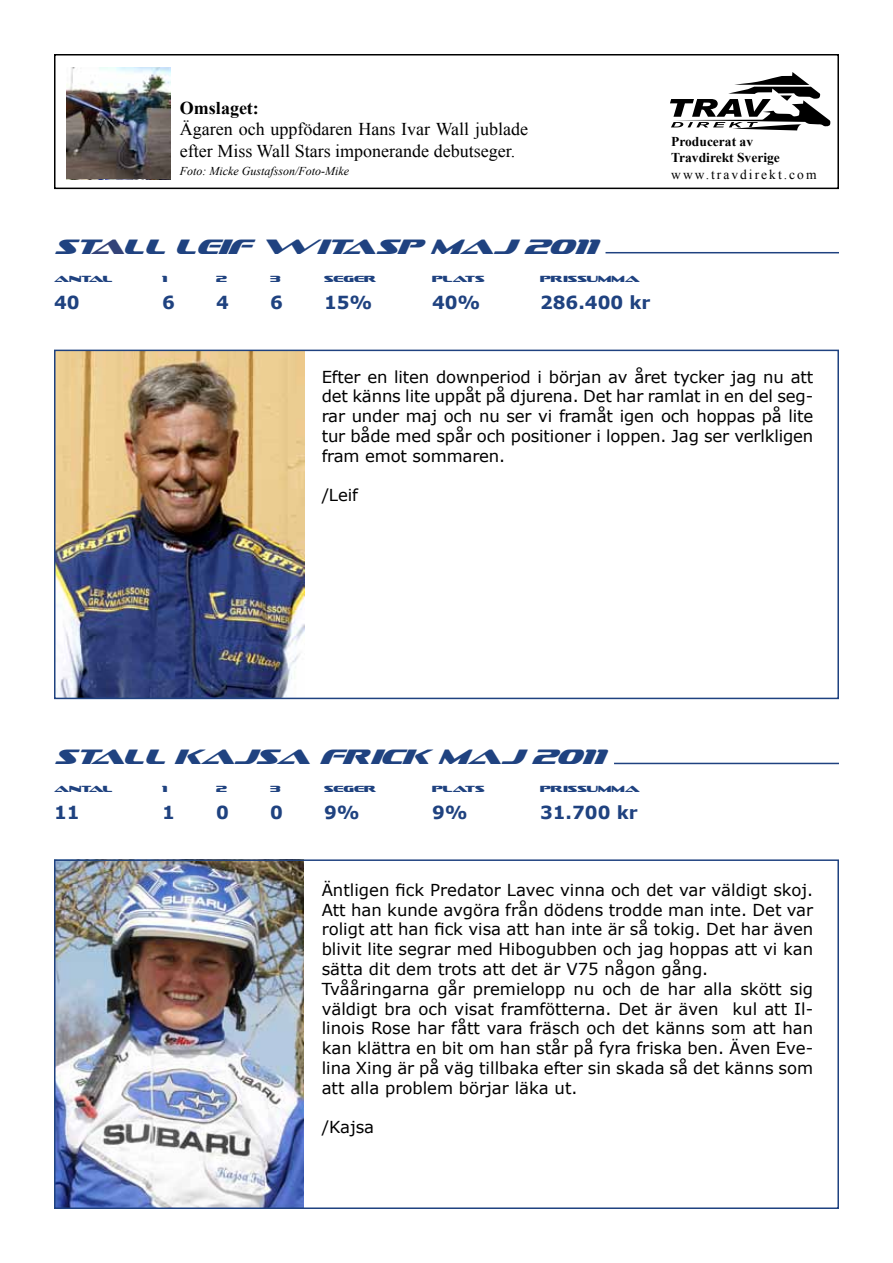
<style>
.page{position:relative;width:893px;height:1263px;background:#fff}
.page>*{position:absolute;margin:0;border:0;box-sizing:border-box;transform-origin:0 0}
.t1{font:italic 21px "Sofachrome";color:#1f4280}
.t2{font:18px/21.6px "Times New Roman";color:#000}
.t3{font:700 18px "Verdana";color:#1f4280}
.t4{font:700 18px "Times New Roman";color:#000}
.t5{font:16.5px/19.8px "Verdana";color:#000;text-align:justify}
.t6{font:700 13.5px/16.2px "Times New Roman";color:#000}
.t7{font:13.5px "Times New Roman";letter-spacing:.15em;color:#000}
.t8{font:italic 12px "Times New Roman";color:#000}
.t9{font:9px "Sofachrome";color:#1f4280}
.s1{color:#334278}
</style>
<div class="page">
<img style="left:57px;top:862px;width:247px;height:344px">
<img style="left:57px;top:353px;width:247px;height:343px">
<div style="left:54px;top:54px;width:785px;height:135px;border:2px solid #000"></div>
<hr style="left:605px;top:252px;width:234px;height:1px;background:#1f4280">
<div style="left:54px;top:350px;width:785px;height:349px;border:2px solid #1f4280"></div>
<div style="left:54px;top:859px;width:785px;height:350px;border:2px solid #1f4280"></div>
<hr style="left:614px;top:763px;width:225px;height:1px;background:#1f4280">
<svg style="left:670px;top:72px;width:160px;height:58px"></svg>
<img style="left:66px;top:68px;width:104px;height:111px">
<p class="t4" style="left:180px;top:95px;width:80px">Omslaget:</p>
<p class="t2" style="left:180px;top:118px;width:350px">Ägaren och uppfödaren Hans Ivar Wall jublade efter Miss Wall Stars imponerande debutseger.</p>
<p class="t8" style="left:180px;top:163px;width:171px">Foto: Micke Gustafsson/Foto-Mike</p>
<p class="t6" style="left:671px;top:133px;width:110px">Producerat av<br>Travdirekt Sverige</p>
<p class="t7" style="left:671px;top:165px;width:147px">www.travdirekt.com</p>
<p class="t1" style="left:54px;top:236px;width:543px">ST<span class="s1">A</span>LL LEIF WITASP MAJ 2011</p>
<p class="t9" style="left:54px;top:275px;width:60px">ANTAL</p>
<p class="t9" style="left:162px;top:275px;width:7px">1</p>
<p class="t9" style="left:216px;top:275px;width:12px">2</p>
<p class="t9" style="left:270px;top:275px;width:12px">3</p>
<p class="t9" style="left:324px;top:275px;width:53px">SEGER</p>
<p class="t9" style="left:432px;top:275px;width:54px">PLATS</p>
<p class="t9" style="left:540px;top:275px;width:101px">PRISSUMMA</p>
<p class="t3" style="left:54px;top:290px;width:27px">40</p>
<p class="t3" style="left:162px;top:290px;width:14px">6</p>
<p class="t3" style="left:216px;top:290px;width:14px">4</p>
<p class="t3" style="left:270px;top:290px;width:14px">6</p>
<p class="t3" style="left:324px;top:290px;width:50px">15%</p>
<p class="t3" style="left:432px;top:290px;width:50px">40%</p>
<p class="t3" style="left:540px;top:290px;width:112px">286.400 kr</p>
<p class="t5" style="left:322px;top:366px;width:493px">Efter en liten downperiod i början av året tycker jag nu att det känns lite uppåt på djurena. Det har ramlat in en del seg&shy;rar under maj och nu ser vi framåt igen och hoppas på lite tur både med spår och positioner i loppen. Jag ser verlkligen fram emot sommaren.</p>
<p class="t5" style="left:322px;top:485px;width:38px">/Leif</p>
<p class="t1" style="left:54px;top:746px;width:551px">STALL KAJSA FRICK MAJ 2011</p>
<p class="t9" style="left:54px;top:785px;width:60px">ANTAL</p>
<p class="t9" style="left:162px;top:785px;width:7px">1</p>
<p class="t9" style="left:216px;top:785px;width:12px">2</p>
<p class="t9" style="left:270px;top:785px;width:12px">3</p>
<p class="t9" style="left:324px;top:785px;width:53px">SEGER</p>
<p class="t9" style="left:432px;top:785px;width:54px">PLATS</p>
<p class="t9" style="left:540px;top:785px;width:101px">PRISSUMMA</p>
<p class="t3" style="left:54px;top:800px;width:27px">11</p>
<p class="t3" style="left:162px;top:800px;width:14px">1</p>
<p class="t3" style="left:216px;top:800px;width:14px">0</p>
<p class="t3" style="left:270px;top:800px;width:14px">0</p>
<p class="t3" style="left:324px;top:800px;width:37px">9%</p>
<p class="t3" style="left:432px;top:800px;width:37px">9%</p>
<p class="t3" style="left:540px;top:800px;width:99px">31.700 kr</p>
<p class="t5" style="left:322px;top:880px;width:493px;text-align:left">Äntligen fick Predator Lavec vinna och det var väldigt skoj.<br>Att han kunde avgöra från dödens trodde man inte. Det var roligt att han fick visa att han inte är så tokig. Det har även blivit lite segrar med Hibogubben och jag hoppas att vi kan sätta dit dem trots att det är V75 någon gång.<br>Tvååringarna går premielopp nu och de har alla skött sig väldigt bra och visat framfötterna. Det är även kul att Il&shy;linois Rose har fått vara fräsch och det känns som att han kan klättra en bit om han står på fyra friska ben. Även Eve&shy;lina Xing är på väg tillbaka efter sin skada så det känns som att alla problem börjar läka ut.</p>
<p class="t5" style="left:322px;top:1117px;width:54px">/Kajsa</p>
</div>
